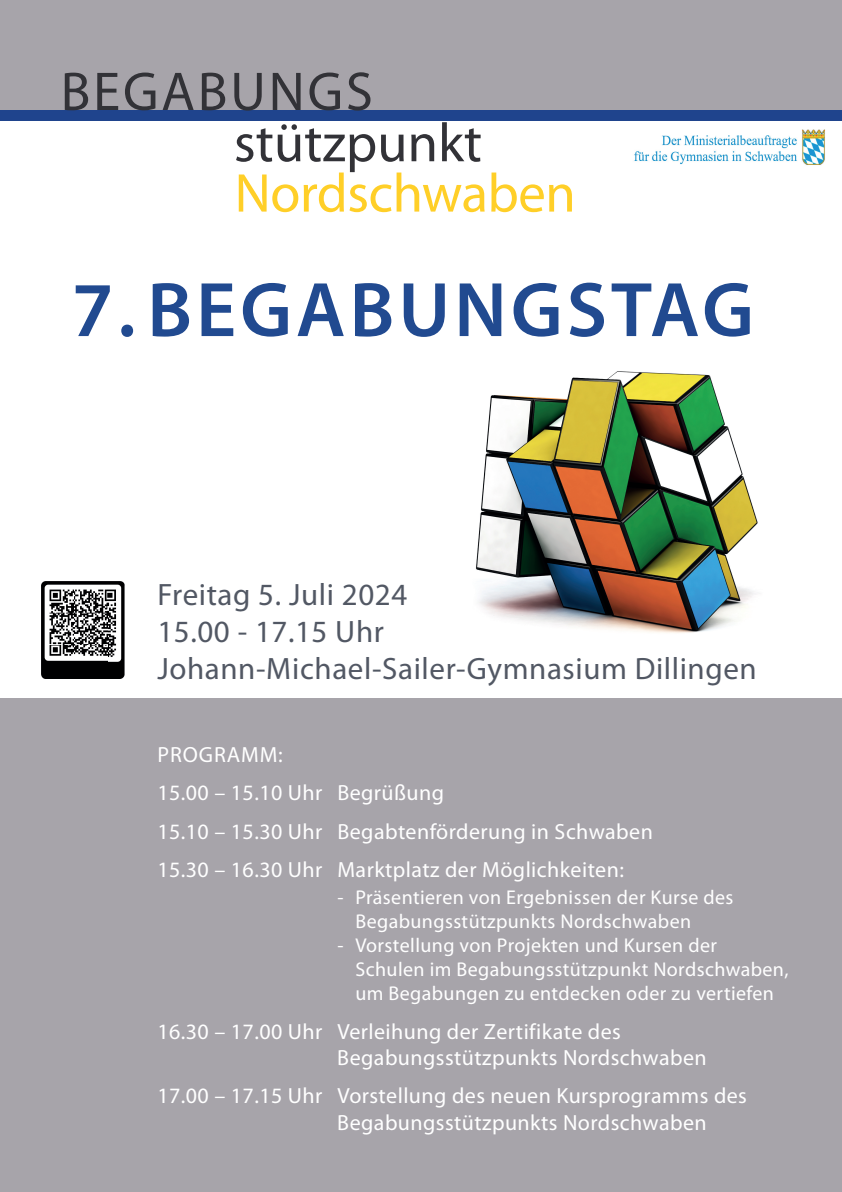
<style>
.page{position:relative;width:842px;height:1192px;background:#fff}
.page>*{position:absolute;margin:0;border:0;box-sizing:border-box;transform-origin:0 0}
.t1{font:600 78px "Myriad Pro";letter-spacing:.05em;color:#214a90}
.t2{font:55px "Myriad Pro";letter-spacing:-.01em;color:#ffcf28}
.t3{font:55px "Myriad Pro";color:#323237}
.t4{font:55px "Myriad Pro";letter-spacing:.05em;color:#323237}
.t5{font:31px/37.2px "Myriad Pro";letter-spacing:.02em;color:#525864}
.t6{font:22px/38.4px "Myriad Pro";letter-spacing:.02em;color:#fff}
.t7{font:20px/24px "Myriad Pro";letter-spacing:.02em;color:#fff}
</style>
<div class="page">
<div style="left:0;top:698px;width:842px;height:494px;background:#a7a4aa"></div>
<div style="left:0;top:0;width:842px;height:121px;background:#a7a4aa"></div>
<div style="left:0;top:111px;width:842px;height:10px;background:#1f448d"></div>
<img style="left:476px;top:371px;width:282px;height:262px">
<img style="left:634px;top:129px;width:191px;height:36px">
<img style="left:41px;top:581px;width:83px;height:97px">
<h2 class="t4" style="left:61px;top:58px;width:314px">BEGABUNGS</h2>
<h2 class="t3" style="left:234px;top:109px;width:250px">stützpunkt</h2>
<h2 class="t2" style="left:235px;top:159px;width:343px">Nordschwaben</h2>
<h1 class="t1" style="left:72px;top:260px;width:684px">7. BEGABUNGSTAG</h1>
<h3 class="t5" style="left:157px;top:575px;width:601px">Freitag 5. Juli 2024<br>15.00 - 17.15 Uhr<br>Johann-Michael-Sailer-Gymnasium Dillingen</h3>
<p class="t6" style="left:157px;top:735px;width:497px">PROGRAMM:<br>15.00 – 15.10 Uhr Begrüßung<br>15.10 – 15.30 Uhr Begabtenförderung in Schwaben 15.30 – 16.30 Uhr Marktplatz der Möglichkeiten:</p>
<p class="t7" style="left:355px;top:885px;width:380px;text-indent:-18px">- Präsentieren von Ergebnissen der Kurse des<br>Begabungsstützpunkts Nordschwaben</p>
<p class="t7" style="left:355px;top:933px;width:435px;text-indent:-18px">- Vorstellung von Projekten und Kursen der<br>Schulen im Begabungsstützpunkt Nordschwaben, um Begabungen zu entdecken oder zu vertiefen</p>
<p class="t6" style="left:337px;top:1018px;width:371px;line-height:26.4px;text-indent:-180px">16.30 – 17.00 Uhr Verleihung der Zertifikate des<br>Begabungsstützpunkts Nordschwaben</p>
<p class="t6" style="left:337px;top:1082px;width:411px;line-height:27px;text-indent:-180px">17.00 – 17.15 Uhr Vorstellung des neuen Kursprogramms des<br>Begabungsstützpunkts Nordschwaben</p>
</div>
